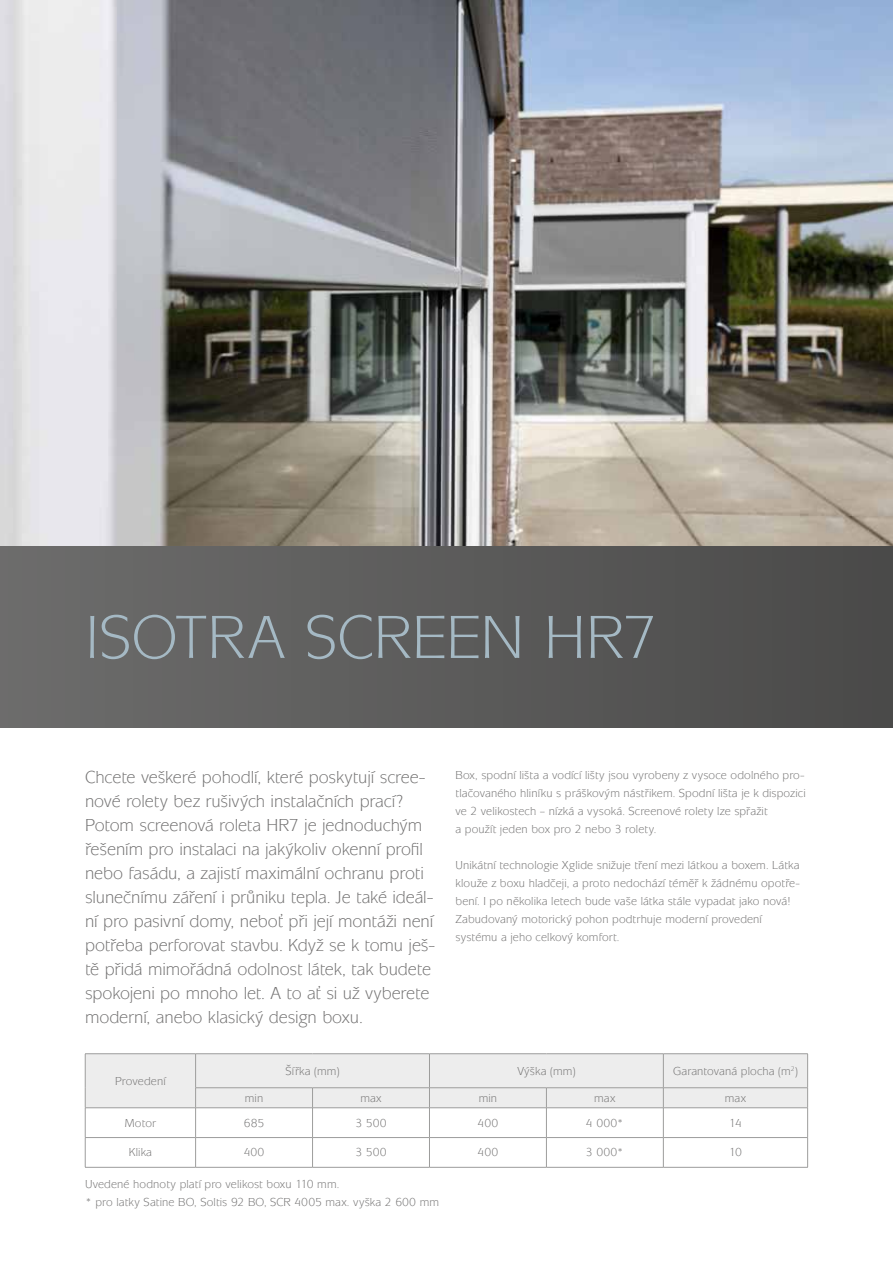
<style>
.page{position:relative;width:893px;height:1263px;background:#fff}
.page>*{position:absolute;margin:0;border:0;box-sizing:border-box;transform-origin:0 0}
.t1{font:63px "Mixage Itc TOT";letter-spacing:-.005em;color:#a5b9c4}
.t2{font:18px/24px "Mixage Itc TOT";letter-spacing:-.005em;color:#706f6f}
.t3{font:12px/18px "Mixage Itc TOT";letter-spacing:.01em;color:#706f6f}
</style>
<div class="page">
<img style="left:0;top:0;width:893px;height:546px">
<div style="left:0;top:546px;width:893px;height:182px;background:linear-gradient(to right,#6d6d6c,#4a4a49)"></div>
<hr style="left:85px;top:1053px;width:111px;height:1px;background:#9d9d9c">
<hr style="left:196px;top:1053px;width:117px;height:1px;background:#9d9d9c">
<hr style="left:313px;top:1053px;width:116px;height:1px;background:#9d9d9c">
<hr style="left:429px;top:1053px;width:117px;height:1px;background:#9d9d9c">
<hr style="left:546px;top:1053px;width:117px;height:1px;background:#9d9d9c">
<hr style="left:663px;top:1053px;width:145px;height:1px;background:#9d9d9c">
<svg style="left:85px;top:1054px;width:723px;height:113px"></svg>
<hr style="left:663px;top:1087px;width:145px;height:1px;background:#9d9d9c">
<hr style="left:85px;top:1107px;width:111px;height:1px;background:#9d9d9c">
<hr style="left:196px;top:1107px;width:117px;height:1px;background:#9d9d9c">
<hr style="left:313px;top:1107px;width:116px;height:1px;background:#9d9d9c">
<hr style="left:429px;top:1107px;width:117px;height:1px;background:#9d9d9c">
<hr style="left:546px;top:1107px;width:117px;height:1px;background:#9d9d9c">
<hr style="left:663px;top:1107px;width:145px;height:1px;background:#9d9d9c">
<hr style="left:85px;top:1137px;width:111px;height:1px;background:#9d9d9c">
<hr style="left:85px;top:1167px;width:111px;height:1px;background:#9d9d9c">
<hr style="left:196px;top:1137px;width:117px;height:1px;background:#9d9d9c">
<hr style="left:196px;top:1167px;width:117px;height:1px;background:#9d9d9c">
<hr style="left:313px;top:1137px;width:116px;height:1px;background:#9d9d9c">
<hr style="left:313px;top:1167px;width:116px;height:1px;background:#9d9d9c">
<hr style="left:429px;top:1137px;width:117px;height:1px;background:#9d9d9c">
<hr style="left:429px;top:1167px;width:117px;height:1px;background:#9d9d9c">
<hr style="left:546px;top:1137px;width:117px;height:1px;background:#9d9d9c">
<hr style="left:546px;top:1167px;width:117px;height:1px;background:#9d9d9c">
<hr style="left:663px;top:1137px;width:145px;height:1px;background:#9d9d9c">
<hr style="left:663px;top:1167px;width:145px;height:1px;background:#9d9d9c">
<h1 class="t1" style="left:85px;top:602px;width:573px">ISOTRA SCREEN HR7</h1>
<p class="t2" style="left:85px;top:765px;width:352px">Chcete veškeré pohodlí, které poskytují scree&shy;nové rolety bez rušivých instalačních prací?<br>Potom screenová roleta HR7 je jednoduchým řešením pro instalaci na jakýkoliv okenní profil nebo fasádu, a zajistí maximální ochranu proti slunečnímu záření i průniku tepla. Je také ideál&shy;ní pro pasivní domy, neboť při její montáži není potřeba perforovat stavbu. Když se k tomu ješ&shy;tě přidá mimořádná odolnost látek, tak budete spokojeni po mnoho let. A to ať si už vyberete moderní, anebo klasický design boxu.</p>
<p class="t3" style="left:455px;top:766px;width:352px">Box, spodní lišta a vodící lišty jsou vyrobeny z vysoce odolného pro&shy;tlačovaného hliníku s práškovým nástřikem. Spodní lišta je k dispozici ve 2 velikostech – nízká a vysoká. Screenové rolety lze spřažit<br>a použít jeden box pro 2 nebo 3 rolety.</p>
<p class="t3" style="left:455px;top:856px;width:346px">Unikátní technologie Xglide snižuje tření mezi látkou a boxem. Látka klouže z boxu hladčeji, a proto nedochází téměř k žádnému opotře&shy;bení. I po několika letech bude vaše látka stále vypadat jako nová!<br>Zabudovaný motorický pohon podtrhuje moderní provedení systému a jeho celkový komfort.</p>
<p class="t3" style="left:115px;top:1072px;width:52px">Provedení</p>
<p class="t3" style="left:286px;top:1062px;width:56px">Šířka (mm)</p>
<p class="t3" style="left:517px;top:1062px;width:60px">Výška (mm)</p>
<p class="t3" style="left:673px;top:1062px;width:126px">Garantovaná plocha (m<sup>2</sup>)</p>
<p class="t3" style="left:245px;top:1089px;width:20px">min</p>
<p class="t3" style="left:360px;top:1089px;width:23px">max</p>
<p class="t3" style="left:479px;top:1089px;width:20px">min</p>
<p class="t3" style="left:594px;top:1089px;width:23px">max</p>
<p class="t3" style="left:725px;top:1089px;width:23px">max</p>
<p class="t3" style="left:125px;top:1114px;width:33px">Motor</p>
<p class="t3" style="left:244px;top:1114px;width:22px">685</p>
<p class="t3" style="left:355px;top:1114px;width:33px">3 500</p>
<p class="t3" style="left:478px;top:1114px;width:22px">400</p>
<p class="t3" style="left:586px;top:1114px;width:39px">4 000*</p>
<p class="t3" style="left:729px;top:1114px;width:14px">14</p>
<p class="t3" style="left:129px;top:1143px;width:25px">Klika</p>
<p class="t3" style="left:244px;top:1143px;width:22px">400</p>
<p class="t3" style="left:355px;top:1143px;width:33px">3 500</p>
<p class="t3" style="left:478px;top:1143px;width:22px">400</p>
<p class="t3" style="left:586px;top:1143px;width:39px">3 000*</p>
<p class="t3" style="left:729px;top:1143px;width:14px">10</p>
<p class="t3" style="left:85px;top:1175px;width:356px">Uvedené hodnoty platí pro velikost boxu 110 mm.<br>* pro latky Satine BO, Soltis 92 BO, SCR 4005 max. vyška 2 600 mm</p>
</div>
